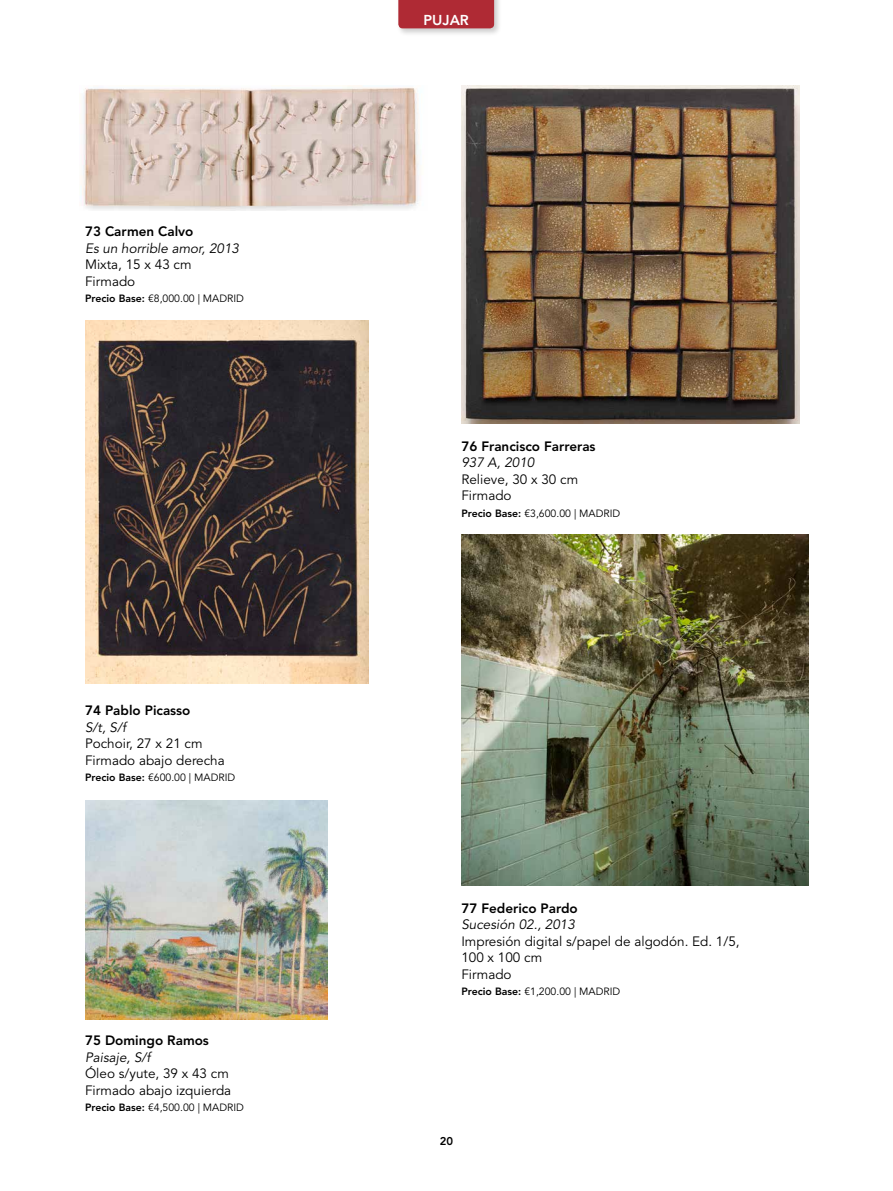
<style>
.page{position:relative;width:893px;height:1191px;background:#fff}
.page>*{position:absolute;margin:0;border:0;box-sizing:border-box;transform-origin:0 0}
.t1{font:800 14.25px "Avenir LT Std";color:#fff}
.t2{font:13.5px/16.5px "Avenir LT Std";color:#000}
.t3{font:800 13.5px "Avenir LT Std";color:#000}
.t4{font:italic 13.5px "Avenir LT Std";color:#000}
.t5{font:800 11.25px "Avenir LT Std";color:#000}
.t6{font:10.5px "Avenir LT Std";color:#000}
.s1{font-weight:800}
</style>
<div class="page">
<div style="left:396px;top:0;width:106px;height:36px;background:#000;opacity:.2"></div>
<div style="left:398px;top:0;width:96px;height:28px;background:#af2a34"></div>
<img style="left:81px;top:85px;width:338px;height:125px">
<img style="left:85px;top:321px;width:283px;height:362px">
<img style="left:461px;top:85px;width:338px;height:338px">
<img style="left:461px;top:534px;width:347px;height:351px">
<img style="left:85px;top:800px;width:243px;height:219px">
<p class="t3" style="left:85px;top:224px;width:110px">73 Carmen Calvo</p>
<p class="t4" style="left:85px;top:240px;width:156px">Es un horrible amor, 2013</p>
<p class="t2" style="left:85px;top:257px;width:108px">Mixta, 15 x 43 cm<br>Firmado</p>
<p class="t6" style="left:85px;top:293px;width:160px"><span class="s1">Precio Base:</span> €8,000.00 | MADRID</p>
<p class="t3" style="left:85px;top:702px;width:107px">74 Pablo Picasso</p>
<p class="t4" style="left:85px;top:719px;width:42px">S/t, S/f</p>
<p class="t2" style="left:85px;top:735px;width:141px">Pochoir, 27 x 21 cm<br>Firmado abajo derecha</p>
<p class="t6" style="left:85px;top:771px;width:152px"><span class="s1">Precio Base:</span> €600.00 | MADRID</p>
<p class="t3" style="left:85px;top:1032px;width:125px">75 Domingo Ramos</p>
<p class="t4" style="left:85px;top:1049px;width:67px">Paisaje, S/f</p>
<p class="t2" style="left:85px;top:1065px;width:148px">Óleo s/yute, 39 x 43 cm<br>Firmado abajo izquierda</p>
<p class="t6" style="left:85px;top:1101px;width:160px"><span class="s1">Precio Base:</span> €4,500.00 | MADRID</p>
<p class="t1" style="left:424px;top:11px;width:47px">PUJAR</p>
<p class="t3" style="left:461px;top:438px;width:136px">76 Francisco Farreras</p>
<p class="t4" style="left:461px;top:454px;width:75px">937 A, 2010</p>
<p class="t2" style="left:461px;top:471px;width:118px">Relieve, 30 x 30 cm<br>Firmado</p>
<p class="t6" style="left:461px;top:507px;width:160px"><span class="s1">Precio Base:</span> €3,600.00 | MADRID</p>
<p class="t3" style="left:461px;top:900px;width:118px">77 Federico Pardo</p>
<p class="t4" style="left:461px;top:916px;width:115px">Sucesión 02., 2013</p>
<p class="t2" style="left:461px;top:933px;width:280px">Impresión digital s/papel de algodón. Ed. 1/5,<br>100 x 100 cm<br>Firmado</p>
<p class="t6" style="left:461px;top:985px;width:160px"><span class="s1">Precio Base:</span> €1,200.00 | MADRID</p>
<p class="t5" style="left:440px;top:1134px;width:15px">20</p>
</div>
